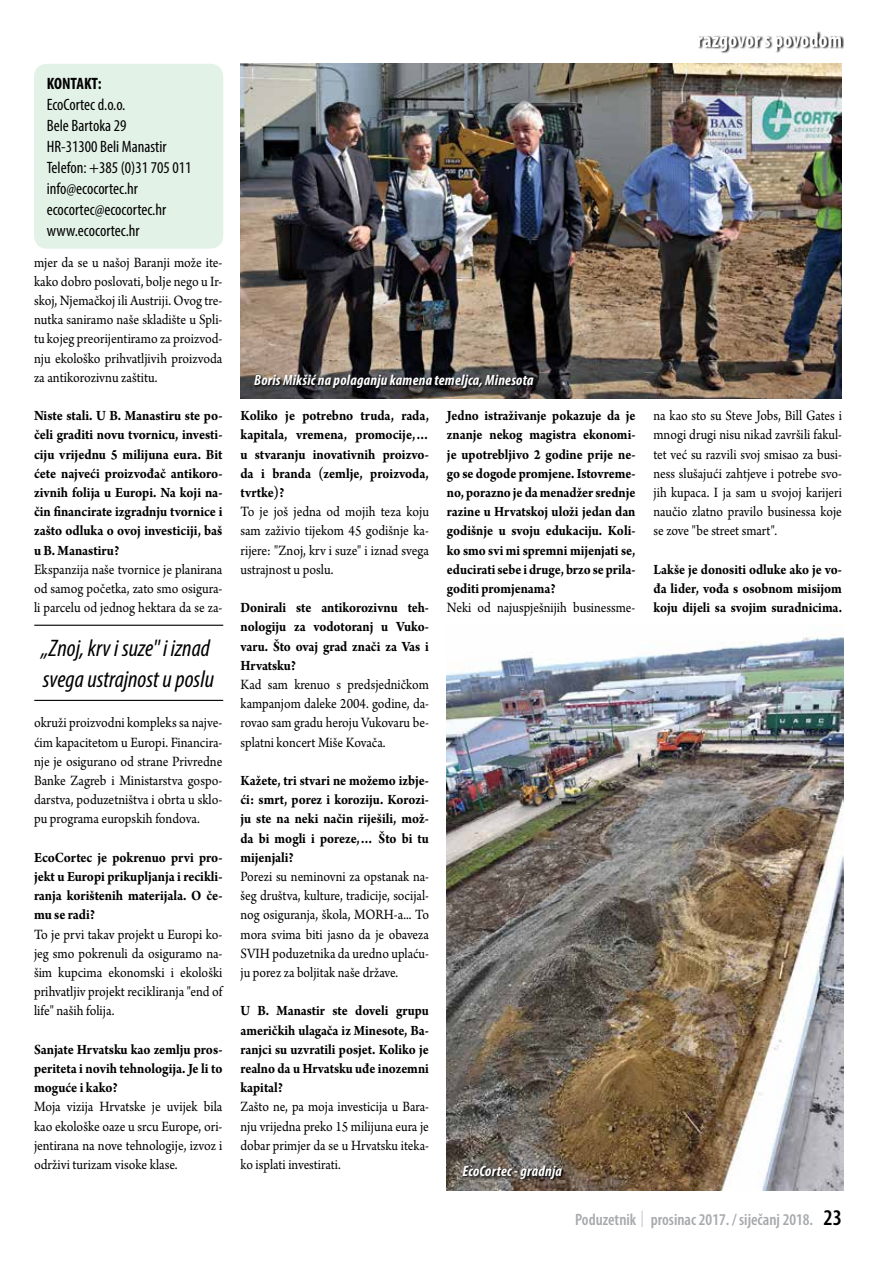
<style>
.page{position:relative;width:893px;height:1263px;background:#fff}
.page>*{position:absolute;margin:0;border:0;box-sizing:border-box;transform-origin:0 0}
.t1{font:italic condensed 24px/31.5px "Myriad Pro";color:#000}
.t2{font:700 condensed 21px "Myriad Pro";color:#fff}
.t3{font:condensed 16.5px/21px "Myriad Pro";color:#000}
.t4{font:600 condensed 16.5px "Myriad Pro";color:#a7a9ac}
.t5{font:700 condensed 16.5px "Myriad Pro";color:#000}
.t6{font:15px/19.2px "Arno Pro";color:#000;text-align:justify;scale:.91 1}
.t7{font:700 15px/19.2px "Arno Pro";letter-spacing:-.005em;color:#000;text-align:justify;scale:.9 1}
.t8{font:15px/19.2px "Arno Pro";color:#000;text-align:justify;scale:.9 1}
.t9{font:700 15px/19.2px "Arno Pro";letter-spacing:-.005em;color:#000;text-align:justify;scale:.91 1}
.t10{font:italic 700 condensed 15px "Myriad Pro";letter-spacing:.015em;color:#fff}
.s1{font-size:22.5px;color:#000}
</style>
<div class="page">
<img style="left:240px;top:64px;width:602px;height:335px">
<img style="left:447px;top:634px;width:396px;height:557px">
<svg style="left:254px;top:374px;width:282px;height:17px;background:#2d2c2e"></svg>
<svg style="left:462px;top:1165px;width:103px;height:17px;background:#534c47"></svg>
<div style="left:697px;top:32px;width:147px;height:22px;background:#000;opacity:.85"></div>
<hr style="left:34px;top:625px;width:189px;height:1px;background:#000">
<hr style="left:34px;top:700px;width:189px;height:1px;background:#000">
<div style="left:34px;top:64px;width:189px;height:185px;background:#e3f2e7;border-radius:13px"></div>
<p class="t5" style="left:47px;top:73px;width:56px">KONTAKT:</p>
<p class="t3" style="left:47px;top:94px;width:146px">EcoCortec d.o.o.<br>Bele Bartoka 29<br>HR-31300 Beli Manastir<br>Telefon: +385 (0)31 705 011 info@ecocortec.hr ecocortec@ecocortec.hr www.ecocortec.hr</p>
<p class="t6" style="left:34px;top:253px;width:209px">mjer da se u našoj Baranji može ite&shy;kako dobro poslovati, bolje nego u Ir&shy;skoj, Njemačkoj ili Austriji. Ovog tre&shy;nutka saniramo naše skladište u Spli&shy;tu kojeg preorijentiramo za proizvod&shy;nju ekološko prihvatljivih proizvoda za antikorozivnu zaštitu.</p>
<p class="t9" style="left:34px;top:407px;width:209px">Niste stali. U B. Manastiru ste po&shy;čeli graditi novu tvornicu, investi&shy;ciju vrijednu 5 milijuna eura. Bit ćete najveći proizvođač antikoro&shy;zivnih folija u Europi. Na koji na&shy;čin financirate izgradnju tvornice i zašto odluka o ovoj investiciji, baš u B. Manastiru?</p>
<p class="t6" style="left:34px;top:560px;width:209px">Ekspanzija naše tvornice je planirana od samog početka, zato smo osigura&shy;li parcelu od jednog hektara da se za-</p>
<h1 class="t1" style="left:42px;top:632px;width:174px">„Znoj, krv i suze" i iznad svega ustrajnost u poslu</h1>
<p class="t6" style="left:34px;top:714px;width:209px">okruži proizvodni kompleks sa najve&shy;ćim kapacitetom u Europi. Financira&shy;nje je osigurano od strane Privredne Banke Zagreb i Ministarstva gospo&shy;darstva, poduzetništva i obrta u sklo&shy;pu programa europskih fondova.</p>
<p class="t9" style="left:34px;top:848px;width:209px">EcoCortec je pokrenuo prvi pro&shy;jekt u Europi prikupljanja i recikli&shy;ranja korištenih materijala. O če&shy;mu se radi?</p>
<p class="t6" style="left:34px;top:925px;width:209px">To je prvi takav projekt u Europi ko&shy;jeg smo pokrenuli da osiguramo na&shy;šim kupcima ekonomski i ekološki prihvatljiv projekt recikliranja "end of life" naših folija.</p>
<p class="t9" style="left:34px;top:1040px;width:209px">Sanjate Hrvatsku kao zemlju pros&shy;periteta i novih tehnologija. Je li to moguće i kako?</p>
<p class="t6" style="left:34px;top:1098px;width:209px">Moja vizija Hrvatske je uvijek bila kao ekološke oaze u srcu Europe, ori&shy;jentirana na nove tehnologije, izvoz i održivi turizam visoke klase.</p>
<h2 class="t2" style="left:697px;top:26px;width:147px">razgovor s povodom</h2>
<p class="t10" style="left:254px;top:371px;width:281px">Boris Mikšić na polaganju kamena temeljca, Minesota</p>
<p class="t9" style="left:240px;top:407px;width:209px">Koliko je potrebno truda, rada, kapitala, vremena, promocije,… u stvaranju inovativnih proizvo&shy;da i branda (zemlje, proizvoda, tvrtke)?</p>
<p class="t6" style="left:240px;top:503px;width:209px">To je još jedna od mojih teza koju sam zaživio tijekom 45 godišnje ka&shy;rijere: "Znoj, krv i suze" i iznad svega ustrajnost u poslu.</p>
<p class="t7" style="left:240px;top:599px;width:211px">Donirali ste antikorozivnu teh&shy;nologiju za vodotoranj u Vuko&shy;varu. Što ovaj grad znači za Vas i Hrvatsku?</p>
<p class="t8" style="left:240px;top:676px;width:211px">Kad sam krenuo s predsjedničkom kampanjom daleke 2004. godine, da&shy;rovao sam gradu heroju Vukovaru be&shy;splatni koncert Miše Kovača.</p>
<p class="t7" style="left:240px;top:772px;width:211px">Kažete, tri stvari ne možemo izbje&shy;ći: smrt, porez i koroziju. Korozi&shy;ju ste na neki način riješili, mož&shy;da bi mogli i poreze,… Što bi tu mijenjali?</p>
<p class="t8" style="left:240px;top:868px;width:211px">Porezi su neminovni za opstanak na&shy;šeg društva, kulture, tradicije, socijal&shy;nog osiguranja, škola, MORH-a... To mora svima biti jasno da je obaveza SVIH poduzetnika da uredno uplaću&shy;ju porez za boljitak naše države.</p>
<p class="t7" style="left:240px;top:1002px;width:211px">U B. Manastir ste doveli grupu američkih ulagača iz Minesote, Ba&shy;ranjci su uzvratili posjet. Koliko je realno da u Hrvatsku uđe inozemni kapital?</p>
<p class="t8" style="left:240px;top:1098px;width:211px">Zašto ne, pa moja investicija u Bara&shy;nju vrijedna preko 15 milijuna eura je dobar primjer da se u Hrvatsku iteka&shy;ko isplati investirati.</p>
<p class="t7" style="left:447px;top:407px;width:211px">Jedno istraživanje pokazuje da je znanje nekog magistra ekonomi&shy;je upotrebljivo 2 godine prije ne&shy;go se dogode promjene. Istovreme&shy;no, porazno je da menadžer srednje razine u Hrvatskoj uloži jedan dan godišnje u svoju edukaciju. Koli&shy;ko smo svi mi spremni mijenjati se, educirati sebe i druge, brzo se prila&shy;goditi promjenama?</p>
<p class="t8" style="left:447px;top:599px;width:211px">Neki od najuspješnijih businessme-</p>
<p class="t10" style="left:462px;top:1161px;width:101px">EcoCortec - gradnja</p>
<p class="t8" style="left:653px;top:407px;width:211px">na kao sto su Steve Jobs, Bill Gates i mnogi drugi nisu nikad završili fakul&shy;tet već su razvili svoj smisao za busi&shy;ness slušajući zahtjeve i potrebe svo&shy;jih kupaca. I ja sam u svojoj karijeri naučio zlatno pravilo businessa koje se zove "be street smart".</p>
<p class="t7" style="left:653px;top:560px;width:211px">Lakše je donositi odluke ako je vo&shy;đa lider, vođa s osobnom misijom koju dijeli sa svojim suradnicima.</p>
<p class="t4" style="left:575px;top:1210px;width:268px">Poduzetnik | prosinac 2017. / siječanj 2018. <span class="s1">23</span></p>
</div>
